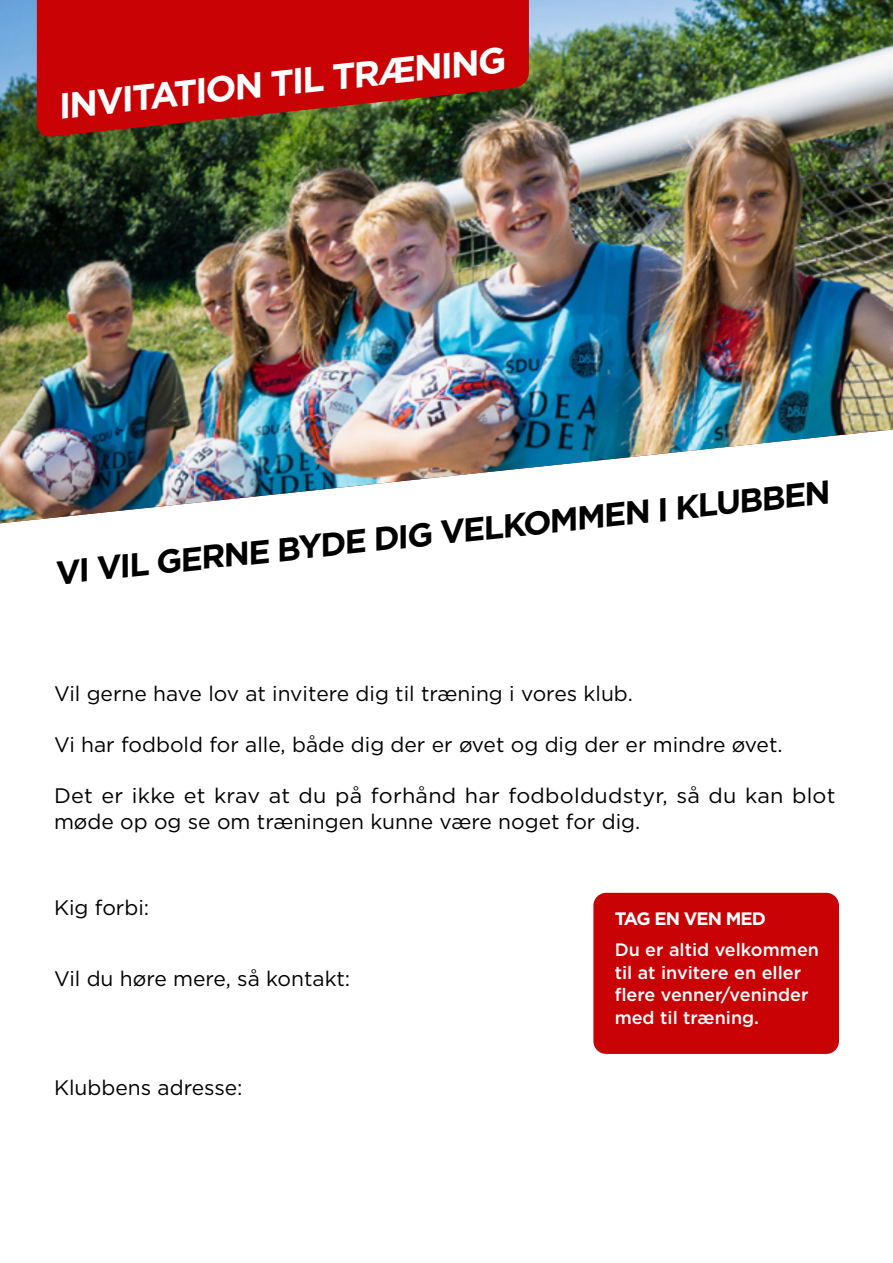
<style>
.page{position:relative;width:893px;height:1263px;background:#fff}
.page>*{position:absolute;margin:0;border:0;box-sizing:border-box;transform-origin:0 0}
.t1{font:700 36px "Gotham";color:#fff}
.t2{font:700 33px "Gotham";color:#000}
.t3{font:21px/25.5px "Gotham";color:#000}
.t4{font:500 18px/22.5px "Gotham";color:#fff}
.t5{font:700 18px "Gotham";letter-spacing:-.05em;color:#fff}
</style>
<div class="page">
<img style="left:0;top:0;width:893px;height:523px">
<svg style="left:37px;top:0;width:492px;height:138px;background:#af120c"></svg>
<div style="left:593px;top:893px;width:246px;height:161px;background:#c80205;border-radius:13px"></div>
<h1 class="t1" style="left:55px;top:82px;width:451px;rotate:-6deg">INVITATION TIL TRÆNING</h1>
<h2 class="t2" style="left:52px;top:551px;width:781px;rotate:-6deg">VI VIL GERNE BYDE DIG VELKOMMEN I KLUBBEN</h2>
<p class="t3" style="left:54px;top:681px;width:580px">Vil gerne have lov at invitere dig til træning i vores klub.</p>
<p class="t3" style="left:54px;top:732px;width:730px">Vi har fodbold for alle, både dig der er øvet og dig der er mindre øvet.</p>
<p class="t3" style="left:54px;top:783px;width:783px">Det er ikke et krav at du på forhånd har fodboldudstyr, så du kan blot møde op og se om træningen kunne være noget for dig.</p>
<p class="t3" style="left:54px;top:894px;width:97px">Kig forbi:</p>
<p class="t3" style="left:54px;top:965px;width:298px">Vil du høre mere, så kontakt:</p>
<p class="t3" style="left:54px;top:1074px;width:190px">Klubbens adresse:</p>
<p class="t5" style="left:615px;top:907px;width:153px">TAG EN VEN MED</p>
<p class="t4" style="left:615px;top:938px;width:206px">Du er altid velkommen til at invitere en eller flere venner/veninder med til træning.</p>
</div>
